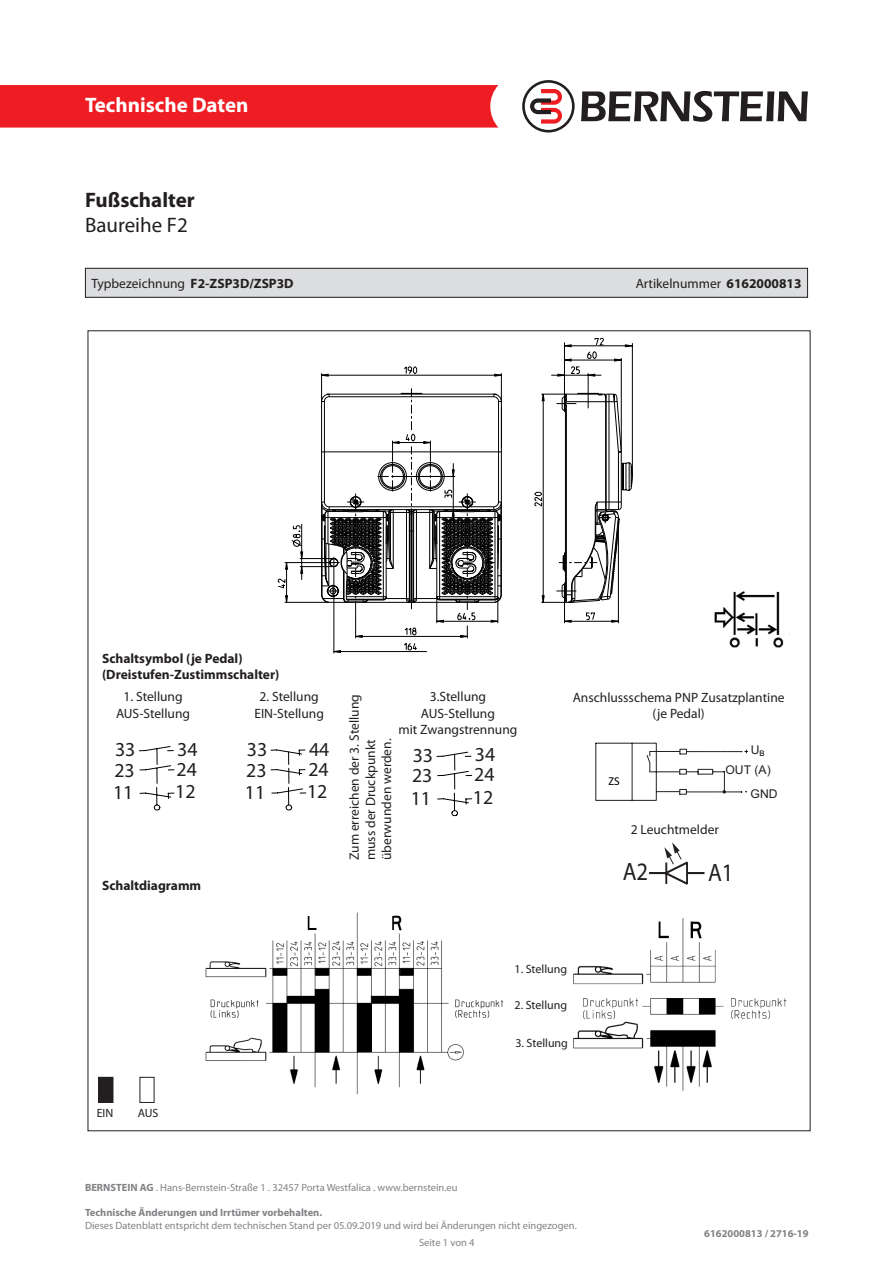
<style>
.page{position:relative;width:893px;height:1263px;background:#fff}
.page>*{position:absolute;margin:0;border:0;box-sizing:border-box;transform-origin:0 0}
.t1{font:25.2px "Myriad Pro";color:#231f20;scale:.9 1}
.t2{font:700 21px "Myriad Pro";color:#fff}
.t3{font:700 21px "Myriad Pro";color:#231f20}
.t4{font:21px "Myriad Pro";color:#231f20}
.t5{font:19.8px "Myriad Pro";color:#231f20}
.t6{font:13.5px/16.2px "Myriad Pro";color:#231f20;text-align:center}
.t7{font:700 13.5px/16.2px "Myriad Pro";color:#231f20}
.t8{font:12px "Myriad Pro";color:#231f20}
.t9{font:12px "Arial";color:#231f20}
.t10{font:12px "Calibri";color:#000001}
.t11{font:10.5px/17px "Myriad Pro";color:#808285}
.t12{font:700 10.5px "Myriad Pro";color:#808285}
.s1{font-weight:700}
</style>
<div class="page">
<div style="left:0;top:85px;width:498px;height:43px;background:#ee1d23"></div>
<svg style="left:581px;top:91px;width:227px;height:31px"></svg>
<svg style="left:522px;top:80px;width:53px;height:53px"></svg>
<svg style="left:138px;top:746px;width:37px;height:64px"></svg>
<svg style="left:278px;top:578px;width:6px;height:10px"></svg>
<svg style="left:284px;top:342px;width:338px;height:261px"></svg>
<svg style="left:321px;top:388px;width:312px;height:265px"></svg>
<hr style="left:632px;top:343px;width:1px;height:134px;background:#000001">
<hr style="left:565px;top:346px;width:67px;height:1px;background:#000001">
<svg style="left:625px;top:344px;width:8px;height:3px"></svg>
<svg style="left:564px;top:344px;width:8px;height:3px"></svg>
<svg style="left:595px;top:338px;width:9px;height:7px"></svg>
<svg style="left:270px;top:749px;width:37px;height:61px"></svg>
<svg style="left:436px;top:751px;width:36px;height:65px"></svg>
<svg style="left:595px;top:743px;width:153px;height:58px"></svg>
<img style="left:573px;top:918px;width:214px;height:173px">
<img style="left:205px;top:912px;width:298px;height:183px">
<div style="left:357px;top:1003px;width:15px;height:48px;background:#000001"></div>
<div style="left:99px;top:1077px;width:14px;height:25px;background:#231f20"></div>
<div style="left:98px;top:1077px;width:15px;height:26px;border:1px solid #231f20"></div>
<div style="left:140px;top:1077px;width:14px;height:26px;border:1px solid #231f20"></div>
<img style="left:714px;top:591px;width:70px;height:57px">
<svg style="left:649px;top:842px;width:56px;height:43px"></svg>
<div style="left:85px;top:268px;width:722px;height:29px;background:#dcdddf"></div>
<div style="left:85px;top:268px;width:723px;height:30px;border:1px solid #231f20"></div>
<h2 class="t2" style="left:85px;top:91px;width:165px">Technische Daten</h2>
<p class="t3" style="left:85px;top:186px;width:111px">Fußschalter</p>
<p class="t4" style="left:85px;top:212px;width:104px">Baureihe F2</p>
<p class="t6" style="left:91px;top:275px;width:204px">Typbezeichnung <span class="s1">F2-ZSP3D/ZSP3D</span></p>
<p class="t6" style="left:636px;top:275px;width:167px">Artikelnummer <span class="s1">6162000813</span></p>
<p class="t7" style="left:102px;top:650px;width:179px">Schaltsymbol (je Pedal) (Dreistufen-Zustimmschalter)</p>
<p class="t6" style="left:116px;top:688px;width:76px">1. Stellung<br>AUS-Stellung</p>
<p class="t6" style="left:254px;top:688px;width:71px">2. Stellung<br>EIN-Stellung</p>
<p class="t6" style="left:399px;top:688px;width:120px">3.Stellung<br>AUS-Stellung<br>mit Zwangstrennung</p>
<p class="t6" style="left:573px;top:689px;width:213px">Anschlussschema PNP Zusatzplantine (je Pedal)</p>
<p class="t6" style="left:346px;top:860px;width:167px;text-align:left;rotate:-90deg">Zum erreichen der 3. Stellung muss der Druckpunkt überwunden werden.</p>
<p class="t5" style="left:115px;top:737px;width:22px">33</p>
<p class="t5" style="left:177px;top:737px;width:22px">34</p>
<p class="t5" style="left:114px;top:758px;width:22px">23</p>
<p class="t5" style="left:177px;top:757px;width:22px">24</p>
<p class="t5" style="left:113px;top:780px;width:22px">11</p>
<p class="t5" style="left:175px;top:780px;width:22px">12</p>
<p class="t5" style="left:247px;top:737px;width:22px">33</p>
<p class="t5" style="left:309px;top:737px;width:22px">44</p>
<p class="t5" style="left:246px;top:758px;width:22px">23</p>
<p class="t5" style="left:308px;top:757px;width:22px">24</p>
<p class="t5" style="left:245px;top:780px;width:22px">11</p>
<p class="t5" style="left:307px;top:780px;width:22px">12</p>
<p class="t9" style="left:751px;top:742px;width:15px">U<sub>B</sub></p>
<p class="t9" style="left:750px;top:786px;width:28px">GND</p>
<p class="t5" style="left:413px;top:743px;width:22px">33</p>
<p class="t5" style="left:475px;top:742px;width:22px">34</p>
<p class="t5" style="left:412px;top:763px;width:22px">23</p>
<p class="t5" style="left:474px;top:762px;width:22px">24</p>
<p class="t5" style="left:411px;top:786px;width:22px">11</p>
<p class="t5" style="left:473px;top:785px;width:22px">12</p>
<p class="t9" style="left:725px;top:762px;width:47px">OUT (A)</p>
<p class="t10" style="left:608px;top:773px;width:13px">ZS</p>
<p class="t6" style="left:631px;top:821px;width:90px">2 Leuchtmelder</p>
<p class="t7" style="left:102px;top:877px;width:101px">Schaltdiagramm</p>
<p class="t8" style="left:97px;top:1105px;width:18px">EIN</p>
<p class="t8" style="left:138px;top:1105px;width:22px">AUS</p>
<p class="t8" style="left:514px;top:961px;width:54px">1. Stellung</p>
<p class="t8" style="left:514px;top:997px;width:54px">2. Stellung</p>
<p class="t8" style="left:515px;top:1035px;width:54px">3. Stellung</p>
<p class="t11" style="left:85px;top:1179px;width:374px"><span class="s1">BERNSTEIN AG</span> . Hans-Bernstein-Straße 1 . 32457 Porta Westfalica . www.bernstein.eu</p>
<p class="t12" style="left:85px;top:1206px;width:239px">Technische Änderungen und Irrtümer vorbehalten.</p>
<p class="t11" style="left:419px;top:1217px;width:159px;text-indent:-334px">Dieses Datenblatt entspricht dem technischen Stand per 05.09.2019 und wird bei Änderungen nicht eingezogen.<br>Seite 1 von 4</p>
<p class="t1" style="left:623px;top:856px;width:30px">A2</p>
<p class="t1" style="left:708px;top:857px;width:30px">A1</p>
<p class="t12" style="left:704px;top:1227px;width:106px">6162000813 / 2716-19</p>
</div>
